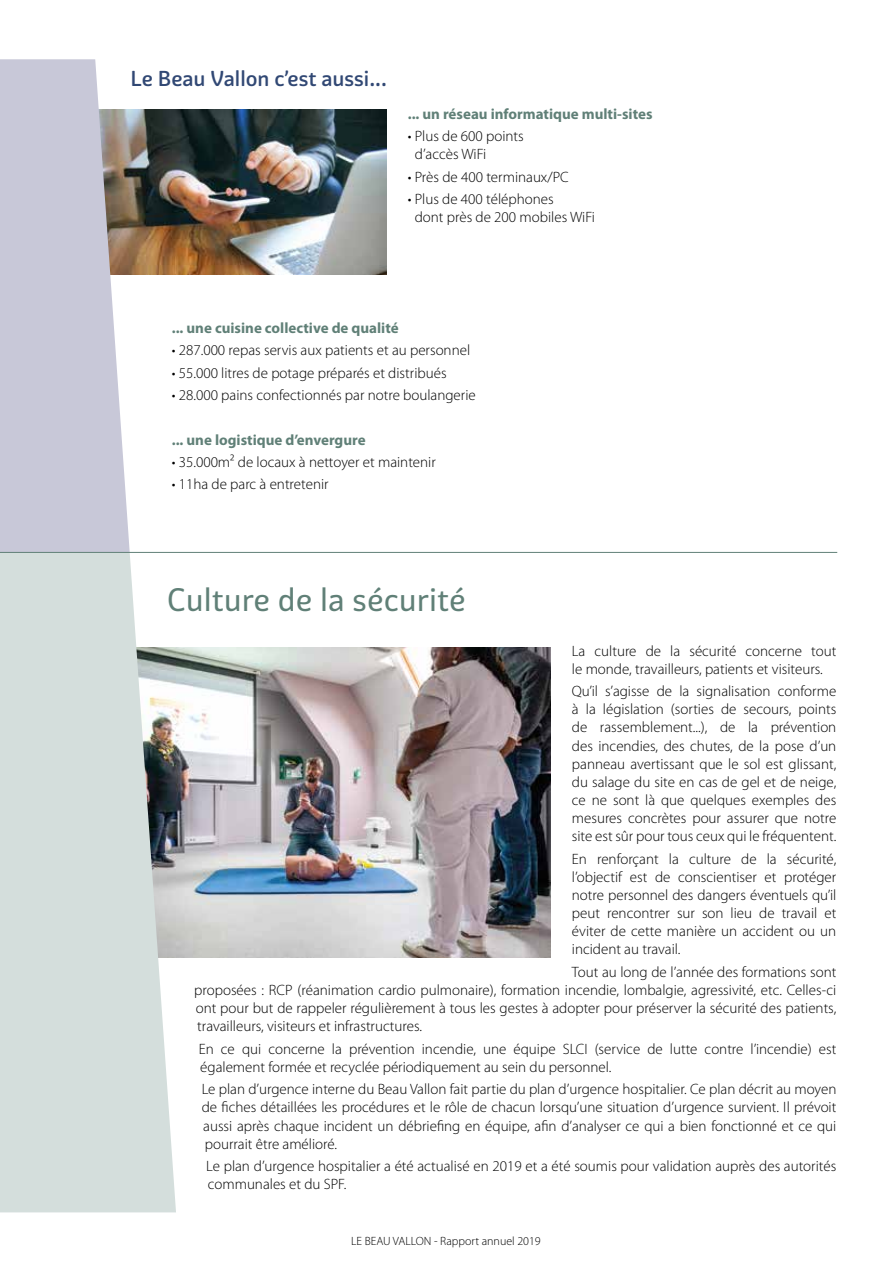
<style>
.page{position:relative;width:893px;height:1268px;background:#fff}
.page>*{position:absolute;margin:0;border:0;box-sizing:border-box;transform-origin:0 0}
.t1{font:31.5px "Graviola";color:#608077}
.t2{font:500 21px "Graviola Soft";color:#314874}
.t3{font:300 15px/18.1px "Myriad Pro";color:#000}
.t4{font:700 15px "Myriad Pro";color:#608077}
.t5{font:300 12px "Myriad Pro";color:#000}
</style>
<div class="page">
<img style="left:176px;top:647px;width:375px;height:309px">
<svg style="left:0;top:553px;width:176px;height:659px;background:#d0d9d8"></svg>
<img style="left:130px;top:109px;width:256px;height:165px">
<svg style="left:0;top:59px;width:130px;height:493px;background:#c7c6d3"></svg>
<hr style="left:0;top:552px;width:837px;height:1px;background:#608077">
<h2 class="t2" style="left:131px;top:66px;width:258px">Le Beau Vallon c’est aussi...</h2>
<p class="t4" style="left:408px;top:104px;width:246px">... un réseau informatique multi-sites</p>
<p class="t3" style="left:415px;top:127px;width:111px;text-indent:-7px">• Plus de 600 points d’accès WiFi</p>
<p class="t3" style="left:408px;top:168px;width:162px">• Près de 400 terminaux/PC</p>
<p class="t3" style="left:415px;top:190px;width:182px;text-indent:-7px">• Plus de 400 téléphones<br>dont près de 200 mobiles WiFi</p>
<p class="t4" style="left:172px;top:318px;width:228px">... une cuisine collective de qualité</p>
<p class="t3" style="left:172px;top:341px;width:300px">• 287.000 repas servis aux patients et au personnel</p>
<p class="t3" style="left:172px;top:364px;width:276px">• 55.000 litres de potage préparés et distribués</p>
<p class="t3" style="left:172px;top:386px;width:306px">• 28.000 pains confectionnés par notre boulangerie</p>
<p class="t4" style="left:172px;top:429px;width:195px">... une logistique d’envergure</p>
<p class="t3" style="left:172px;top:453px;width:265px">• 35.000m² de locaux à nettoyer et maintenir</p>
<p class="t3" style="left:172px;top:475px;width:158px">• 11ha de parc à entretenir</p>
<h1 class="t1" style="left:167px;top:580px;width:300px">Culture de la sécurité</h1>
<p class="t3" style="left:572px;top:641px;width:266px">La culture de la sécurité concerne tout le monde, travailleurs, patients et visiteurs.</p>
<p class="t3" style="left:572px;top:682px;width:266px;text-align:justify">Qu’il s’agisse de la signalisation conforme à la législation (sorties de secours, points de rassemblement...), de la prévention des incendies, des chutes, de la pose d’un panneau avertissant que le sol est glissant, du salage du site en cas de gel et de neige, ce ne sont là que quelques exemples des mesures concrètes pour assurer que notre site est sûr pour tous ceux qui le fréquentent.</p>
<p class="t3" style="left:572px;top:849px;width:266px;text-align:justify">En renforçant la culture de la sécurité, l’objectif est de conscientiser et protéger notre personnel des dangers éventuels qu’il peut rencontrer sur son lieu de travail et éviter de cette manière un accident ou un incident au travail.</p>
<p class="t3" style="left:194px;top:962px;width:644px;text-align:justify;text-indent:378px">Tout au long de l’année des formations sont proposées : RCP (réanimation cardio pulmonaire), formation incendie, lombalgie, agressivité, etc. Celles-ci ont pour but de rappeler régulièrement à tous les gestes à adopter pour préserver la sécurité des patients, travailleurs, visiteurs et infrastructures.</p>
<p class="t3" style="left:199px;top:1039px;width:639px">En ce qui concerne la prévention incendie, une équipe SLCI (service de lutte contre l’incendie) est également formée et recyclée périodiquement au sein du personnel.</p>
<p class="t3" style="left:202px;top:1080px;width:636px;text-align:justify">Le plan d’urgence interne du Beau Vallon fait partie du plan d’urgence hospitalier. Ce plan décrit au moyen de fiches détaillées les procédures et le rôle de chacun lorsqu’une situation d’urgence survient. Il prévoit aussi après chaque incident un débriefing en équipe, afin d’analyser ce qui a bien fonctionné et ce qui pourrait être amélioré.</p>
<p class="t3" style="left:206px;top:1156px;width:631px">Le plan d’urgence hospitalier a été actualisé en 2019 et a été soumis pour validation auprès des autorités communales et du SPF.</p>
<p class="t5" style="left:351px;top:1233px;width:191px">LE BEAU VALLON - Rapport annuel 2019</p>
</div>
